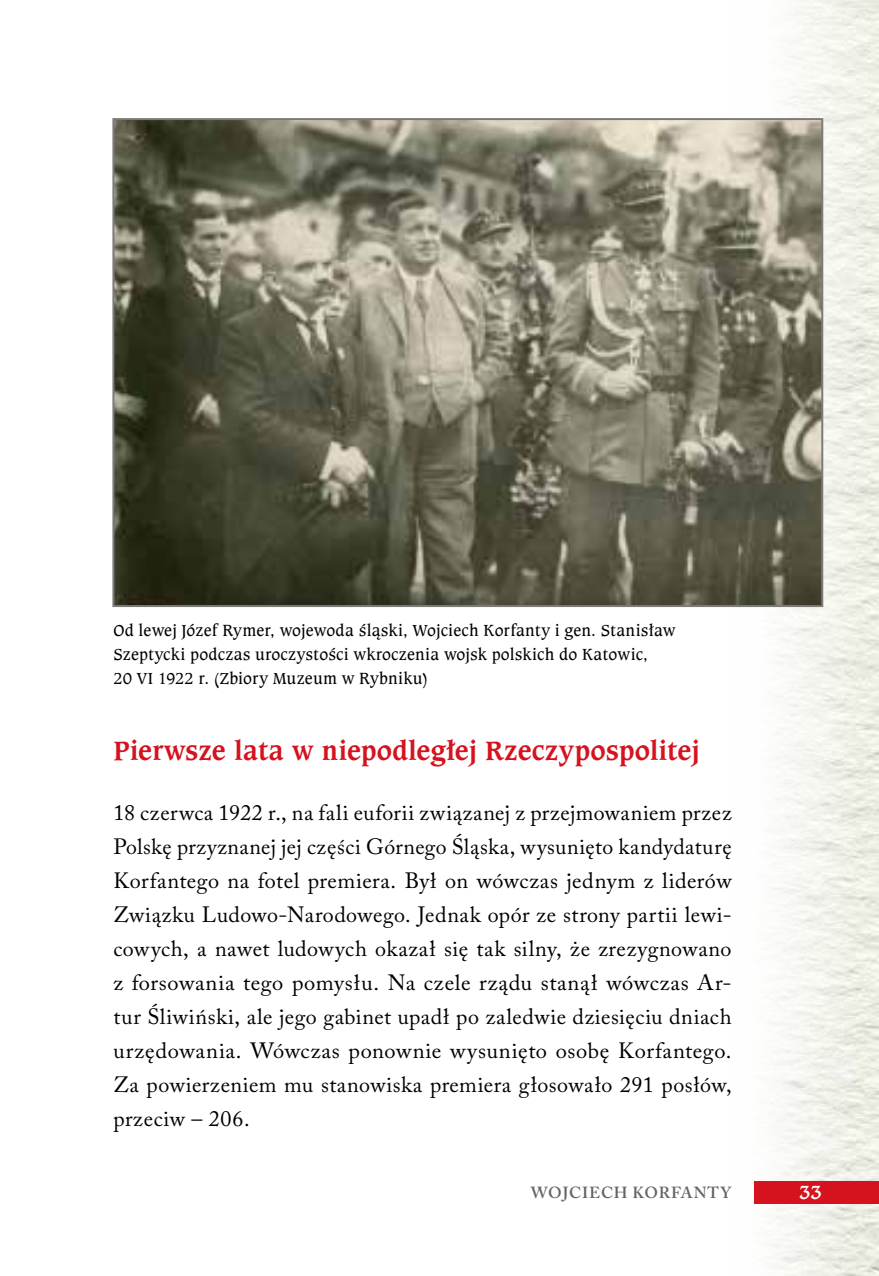
<style>
.page{position:relative;width:879px;height:1276px;background:#fff}
.page>*{position:absolute;margin:0;border:0;box-sizing:border-box;transform-origin:0 0}
.t1{font:700 28px "Caxton Bk EU";letter-spacing:-.01em;color:#d5121e}
.t2{font:22px/34px "Adobe Caslon Pro";letter-spacing:.02em;color:#000;text-align:justify}
.t3{font:700 20px "Caxton Bk EU";color:#fff}
.t4{font:17px/24px "Caxton Bk EU";letter-spacing:.005em;color:#000}
.t5{font:600 16px "Adobe Caslon Pro";letter-spacing:.055em;color:#646363}
</style>
<div class="page">
<img style="left:754px;top:0;width:125px;height:1276px">
<div style="left:754px;top:1181px;width:125px;height:22px;background:#d5121e"></div>
<img style="left:115px;top:121px;width:705px;height:483px">
<div style="left:112px;top:118px;width:711px;height:489px;border:2px solid #7c7b7b"></div>
<p class="t4" style="left:113px;top:618px;width:564px">Od lewej Józef Rymer, wojewoda śląski, Wojciech Korfanty i gen. Stanisław<br>Szeptycki podczas uroczystości wkroczenia wojsk polskich do Katowic,<br>20 VI 1922 r. (Zbiory Muzeum w Rybniku)</p>
<p class="t1" style="left:113px;top:733px;width:588px">Pierwsze lata w niepodległej Rzeczypospolitej</p>
<p class="t2" style="left:113px;top:795px;width:620px">18 czerwca 1922 r., na fali euforii związanej z przejmowaniem przez Polskę przyznanej jej części Górnego Śląska, wysunięto kandydaturę Korfantego na fotel premiera. Był on wówczas jednym z liderów Związku Ludowo-Narodowego. Jednak opór ze strony partii lewi&shy;cowych, a nawet ludowych okazał się tak silny, że zrezygnowano z forsowania tego pomysłu. Na czele rządu stanął wówczas Ar&shy;tur Śliwiński, ale jego gabinet upadł po zaledwie dziesięciu dniach urzędowania. Wówczas ponownie wysunięto osobę Korfantego.<br>Za powierzeniem mu stanowiska premiera głosowało 291 posłów, przeciw – 206.</p>
<p class="t5" style="left:531px;top:1183px;width:202px">WOJCIECH KORFANTY</p>
<p class="t3" style="left:799px;top:1179px;width:25px">33</p>
</div>
